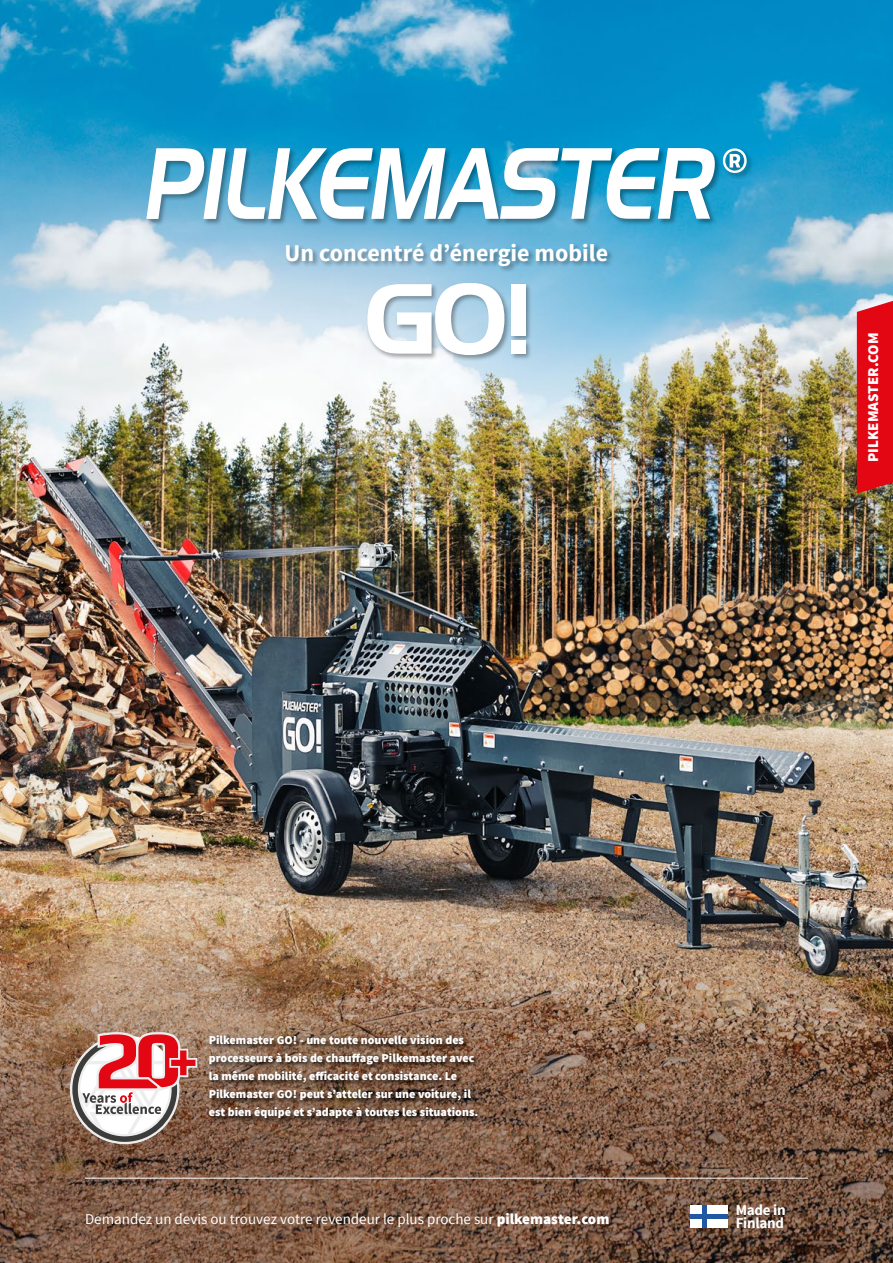
<style>
.page{position:relative;width:893px;height:1263px;background:#fff}
.page>*{position:absolute;margin:0;border:0;box-sizing:border-box;transform-origin:0 0}
.t1{font:700 24px "Source Sans Pro";color:#fff}
.t2{font:15px "Source Sans Pro";color:#fff}
.t3{font:900 15px "Source Sans Pro";color:#fff}
.t4{font:700 15px/13.5px "Source Sans Pro";letter-spacing:-.02em;color:#fff}
.t5{font:900 12px/18px "Source Sans Pro";color:#fff}
.s1{font-weight:900}
</style>
<div class="page">
<img style="left:0;top:0;width:893px;height:918px">
<img style="left:0;top:918px;width:893px;height:345px">
<div style="left:145px;top:147px;width:609px;height:79px;background:#000;opacity:.35"></div>
<svg style="left:146px;top:148px;width:569px;height:71px"></svg>
<svg style="left:723px;top:148px;width:24px;height:25px"></svg>
<div style="left:285px;top:243px;width:329px;height:30px;background:#000;opacity:.35"></div>
<div style="left:366px;top:282px;width:166px;height:80px;background:#000;opacity:.35"></div>
<svg style="left:367px;top:283px;width:137px;height:72px"></svg>
<div style="left:511px;top:284px;width:15px;height:52px;background:#fff"></div>
<div style="left:511px;top:340px;width:15px;height:14px;background:#fff"></div>
<div style="left:857px;top:301px;width:36px;height:193px;background:#e30613"></div>
<div style="left:197px;top:1023px;width:292px;height:106px;background:#000;opacity:.25"></div>
<div style="left:691px;top:1205px;width:37px;height:23px;background:#fff"></div>
<div style="left:691px;top:1214px;width:37px;height:5px;background:#2257a4"></div>
<div style="left:702px;top:1205px;width:5px;height:23px;background:#2257a4"></div>
<hr style="left:85px;top:1178px;width:723px;height:1px;background:#fff">
<svg style="left:70px;top:1032px;width:129px;height:112px"></svg>
<h1 class="t1" style="left:285px;top:237px;width:325px">Un concentré d’énergie mobile</h1>
<p class="t3" style="left:863px;top:462px;width:131px;rotate:-90deg">PILKEMASTER.COM</p>
<p class="t5" style="left:209px;top:1031px;width:271px">Pilkemaster GO! - une toute nouvelle vision des processeurs à bois de chauffage Pilkemaster avec la même mobilité, efficacité et consistance. Le Pilkemaster GO! peut s’atteler sur une voiture, il est bien équipé et s’adapte à toutes les situations.</p>
<p class="t2" style="left:85px;top:1209px;width:526px">Demandez un devis ou trouvez votre revendeur le plus proche sur <span class="s1">pilkemaster.com</span></p>
<p class="t4" style="left:736px;top:1203px;width:51px">Made in<br>Finland</p>
</div>
